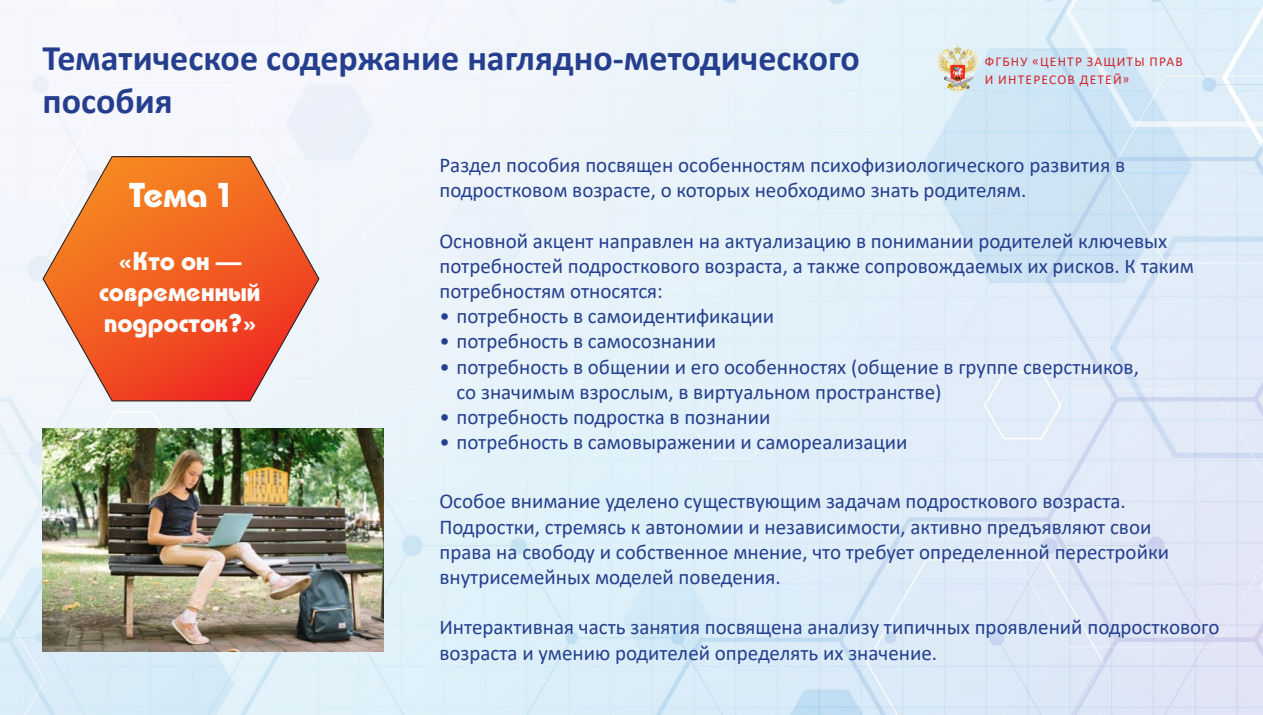
<style>
.page{position:relative;width:1263px;height:715px;background:#fff}
.page>*{position:absolute;margin:0;border:0;box-sizing:border-box;transform-origin:0 0}
.t1{font:700 36px/43.2px "Calibri";color:#253f8e}
.Main{font:700 34.5px "Bauhaus C";color:#fff}
.Main-2{font:700 25.8px/31px "Bauhaus C";color:#fff;text-align:center}
.Main-3{font:21px/25.2px "Calibri";color:#253f8e}
.t2{font:13.5px/18px "Calibri";letter-spacing:.09em;color:#d1232a}
</style>
<div class="page">
<img style="left:0;top:0;width:1263px;height:714px">
<img style="left:935px;top:43px;width:44px;height:49px">
<svg style="left:42px;top:155px;width:278px;height:247px"></svg>
<img style="left:43px;top:428px;width:340px;height:222px">
<p class="t1" style="left:43px;top:35px;width:819px">Тематическое содержание наглядно-методического пособия</p>
<p class="t2" style="left:985px;top:52px;width:200px">ФГБНУ «ЦЕНТР ЗАЩИТЫ ПРАВ<br>И ИНТЕРЕСОВ ДЕТЕЙ»</p>
<p class="Main" style="left:130px;top:176px;width:103px">Тема 1</p>
<p class="Main-2" style="left:99px;top:245px;width:163px">«Кто он — современный подросток?»</p>
<p class="Main-3" style="left:439px;top:152px;width:687px">Раздел пособия посвящен особенностям психофизиологического развития в подростковом возрасте, о которых необходимо знать родителям.</p>
<p class="Main-3" style="left:439px;top:227px;width:756px">Основной акцент направлен на актуализацию в понимании родителей ключевых потребностей подросткового возраста, а также сопровождаемых их рисков. К таким потребностям относятся:</p>
<p class="Main-3" style="left:439px;top:303px;width:336px">• потребность в самоидентификации</p>
<p class="Main-3" style="left:439px;top:328px;width:278px">• потребность в самосознании</p>
<p class="Main-3" style="left:456px;top:353px;width:684px;text-indent:-17px">• потребность в общении и его особенностях (общение в группе сверстников, со значимым взрослым, в виртуальном пространстве)</p>
<p class="Main-3" style="left:439px;top:404px;width:333px">• потребность подростка в познании</p>
<p class="Main-3" style="left:439px;top:429px;width:470px">• потребность в самовыражении и самореализации</p>
<p class="Main-3" style="left:439px;top:488px;width:731px">Особое внимание уделено существующим задачам подросткового возраста.<br>Подростки, стремясь к автономии и независимости, активно предъявляют свои права на свободу и собственное мнение, что требует определенной перестройки внутрисемейных моделей поведения.</p>
<p class="Main-3" style="left:439px;top:614px;width:781px">Интерактивная часть занятия посвящена анализу типичных проявлений подросткового возраста и умению родителей определять их значение.</p>
</div>
